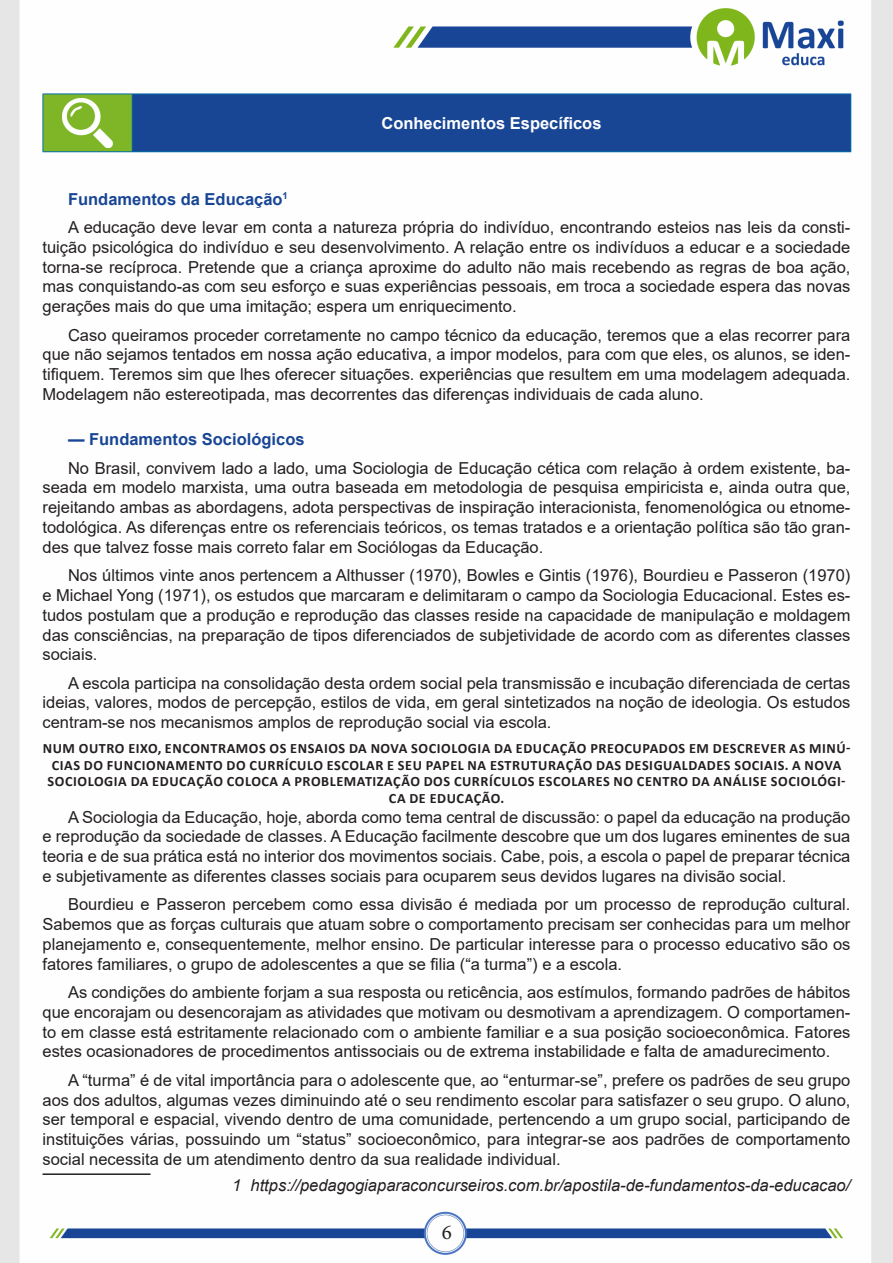
<style>
.page{position:relative;width:893px;height:1263px;background:#fff}
.page>*{position:absolute;margin:0;border:0;box-sizing:border-box;transform-origin:0 0}
.t1{font:21px "Minion Pro";color:#231f20}
.t2{font:16.5px/19.8px "Arial";color:#231f20;text-align:justify}
.FONT_REF{font:italic 16.5px "Arial";color:#231f20}
.t3{font:700 16.5px "Arial";color:#184695}
.CENTRALIZAR{font:700 16.5px "Arial";color:#fff}
.TÍTULOS{font:700 14.25px/16.5px "Calibri";letter-spacing:.04em;color:#231f20;text-align:center}
</style>
<div class="page">
<img style="left:0;top:0;width:893px;height:1263px">
<div style="left:43px;top:94px;width:89px;height:58px;background:#7fb628"></div>
<div style="left:132px;top:94px;width:719px;height:58px;background:#184695"></div>
<hr style="left:43px;top:94px;width:89px;height:1px;background:#036ea6">
<hr style="left:43px;top:94px;width:1px;height:57px;background:#036ea6">
<hr style="left:43px;top:151px;width:89px;height:1px;background:#036ea6">
<hr style="left:132px;top:94px;width:719px;height:1px;background:#036ea6">
<hr style="left:132px;top:94px;width:1px;height:57px;background:#036ea6">
<hr style="left:850px;top:94px;width:1px;height:57px;background:#036ea6">
<hr style="left:132px;top:151px;width:719px;height:1px;background:#036ea6">
<img style="left:62px;top:98px;width:51px;height:49px">
<hr style="left:43px;top:1173px;width:108px;height:2px;background:#231f20">
<p class="CENTRALIZAR" style="left:381px;top:111px;width:222px">Conhecimentos Específicos</p>
<p class="t3" style="left:68px;top:187px;width:221px">Fundamentos da Educação<sup>1</sup></p>
<p class="t2" style="left:43px;top:217px;width:809px;text-indent:26px">A educação deve levar em conta a natureza própria do indivíduo, encontrando esteios nas leis da consti&shy;tuição psicológica do indivíduo e seu desenvolvimento. A relação entre os indivíduos a educar e a sociedade torna-se recíproca. Pretende que a criança aproxime do adulto não mais recebendo as regras de boa ação, mas conquistando-as com seu esforço e suas experiências pessoais, em troca a sociedade espera das novas gerações mais do que uma imitação; espera um enriquecimento.</p>
<p class="t2" style="left:43px;top:325px;width:809px;text-indent:26px">Caso queiramos proceder corretamente no campo técnico da educação, teremos que a elas recorrer para que não sejamos tentados em nossa ação educativa, a impor modelos, para com que eles, os alunos, se iden&shy;tifiquem. Teremos sim que lhes oferecer situações. experiências que resultem em uma modelagem adequada.<br>Modelagem não estereotipada, mas decorrentes das diferenças individuais de cada aluno.</p>
<p class="t3" style="left:68px;top:428px;width:238px">— Fundamentos Sociológicos</p>
<p class="t2" style="left:43px;top:458px;width:809px;text-indent:26px">No Brasil, convivem lado a lado, uma Sociologia de Educação cética com relação à ordem existente, ba&shy;seada em modelo marxista, uma outra baseada em metodologia de pesquisa empiricista e, ainda outra que, rejeitando ambas as abordagens, adota perspectivas de inspiração interacionista, fenomenológica ou etnome&shy;todológica. As diferenças entre os referenciais teóricos, os temas tratados e a orientação política são tão gran&shy;des que talvez fosse mais correto falar em Sociólogas da Educação.</p>
<p class="t2" style="left:43px;top:565px;width:809px;text-indent:26px">Nos últimos vinte anos pertencem a Althusser (1970), Bowles e Gintis (1976), Bourdieu e Passeron (1970) e Michael Yong (1971), os estudos que marcaram e delimitaram o campo da Sociologia Educacional. Estes es&shy;tudos postulam que a produção e reprodução das classes reside na capacidade de manipulação e moldagem das consciências, na preparação de tipos diferenciados de subjetividade de acordo com as diferentes classes sociais.</p>
<p class="t2" style="left:43px;top:673px;width:809px;text-indent:26px">A escola participa na consolidação desta ordem social pela transmissão e incubação diferenciada de certas ideias, valores, modos de percepção, estilos de vida, em geral sintetizados na noção de ideologia. Os estudos centram-se nos mecanismos amplos de reprodução social via escola.</p>
<p class="TÍTULOS" style="left:43px;top:740px;width:809px">NUM OUTRO EIXO, ENCONTRAMOS OS ENSAIOS DA NOVA SOCIOLOGIA DA EDUCAÇÃO PREOCUPADOS EM DESCREVER AS MINÚ-CIAS DO FUNCIONAMENTO DO CURRÍCULO ESCOLAR E SEU PAPEL NA ESTRUTURAÇÃO DAS DESIGUALDADES SOCIAIS. A NOVA SOCIOLOGIA DA EDUCAÇÃO COLOCA A PROBLEMATIZAÇÃO DOS CURRÍCULOS ESCOLARES NO CENTRO DA ANÁLISE SOCIOLÓGI-CA DE EDUCAÇÃO.</p>
<p class="t2" style="left:43px;top:807px;width:809px;text-indent:26px">A Sociologia da Educação, hoje, aborda como tema central de discussão: o papel da educação na produção e reprodução da sociedade de classes. A Educação facilmente descobre que um dos lugares eminentes de sua teoria e de sua prática está no interior dos movimentos sociais. Cabe, pois, a escola o papel de preparar técnica e subjetivamente as diferentes classes sociais para ocuparem seus devidos lugares na divisão social.</p>
<p class="t2" style="left:43px;top:894px;width:809px;text-indent:26px">Bourdieu e Passeron percebem como essa divisão é mediada por um processo de reprodução cultural.<br>Sabemos que as forças culturais que atuam sobre o comportamento precisam ser conhecidas para um melhor planejamento e, consequentemente, melhor ensino. De particular interesse para o processo educativo são os fatores familiares, o grupo de adolescentes a que se filia (“a turma”) e a escola.</p>
<p class="t2" style="left:43px;top:982px;width:809px;text-indent:26px">As condições do ambiente forjam a sua resposta ou reticência, aos estímulos, formando padrões de hábitos que encorajam ou desencorajam as atividades que motivam ou desmotivam a aprendizagem. O comportamen&shy;to em classe está estritamente relacionado com o ambiente familiar e a sua posição socioeconômica. Fatores estes ocasionadores de procedimentos antissociais ou de extrema instabilidade e falta de amadurecimento.</p>
<p class="t2" style="left:43px;top:1070px;width:809px;text-indent:26px">A “turma” é de vital importância para o adolescente que, ao “enturmar-se”, prefere os padrões de seu grupo aos dos adultos, algumas vezes diminuindo até o seu rendimento escolar para satisfazer o seu grupo. O aluno, ser temporal e espacial, vivendo dentro de uma comunidade, pertencendo a um grupo social, participando de instituições várias, possuindo um “status” socioeconômico, para integrar-se aos padrões de comportamento social necessita de um atendimento dentro da sua realidade individual.</p>
<p class="FONT_REF" style="left:232px;top:1174px;width:620px">1 https://pedagogiaparaconcurseiros.com.br/apostila-de-fundamentos-da-educacao/</p>
<p class="t1" style="left:442px;top:1218px;width:12px">6</p>
</div>
